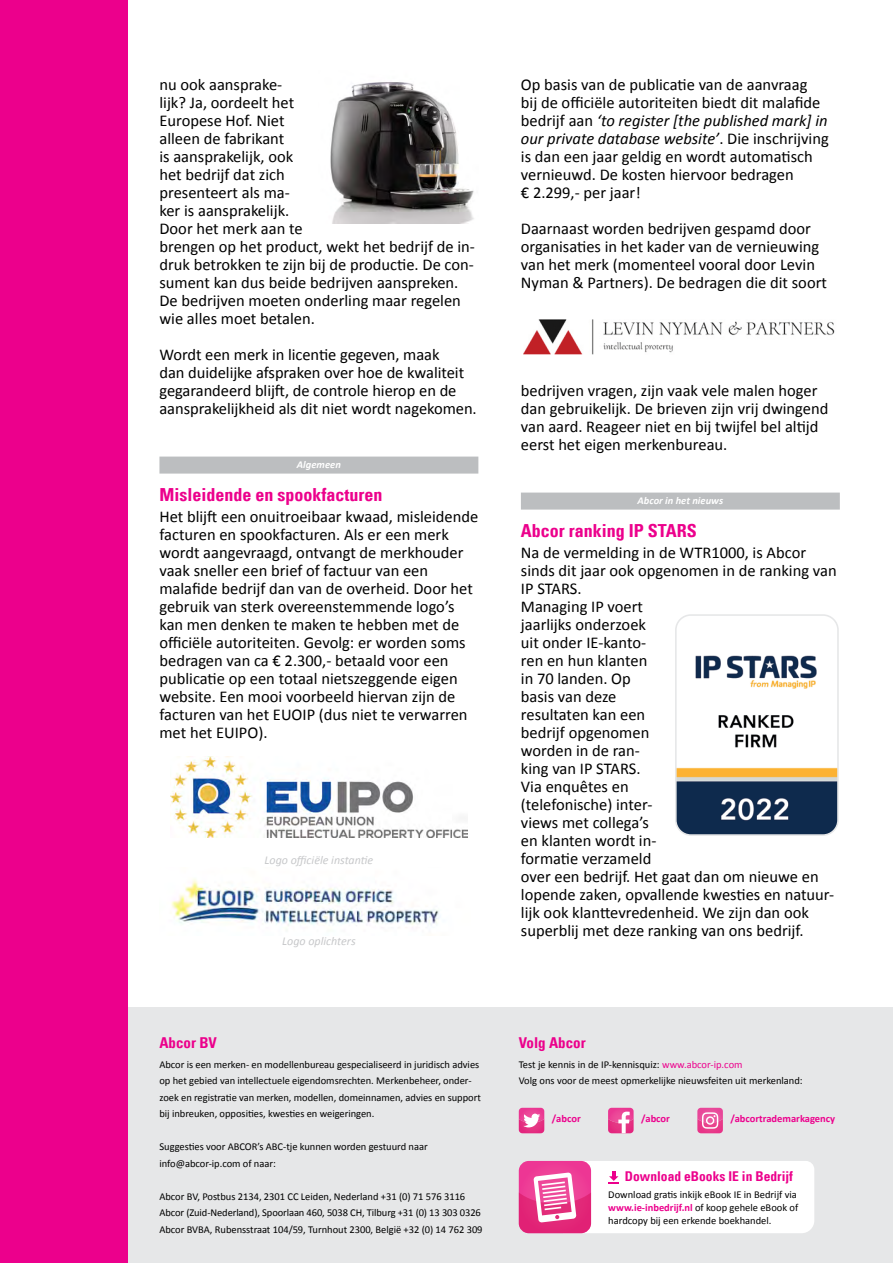
<style>
.page{position:relative;width:893px;height:1263px;background:#fff}
.page>*{position:absolute;margin:0;border:0;box-sizing:border-box;transform-origin:0 0}
.t1{font:700 condensed 18px "Univers LT";color:#ec008c}
.t2{font:16.5px/18px "Calibri";color:#000}
.t3{font:700 condensed 15px "Univers LT";color:#ec008c}
.t4{font:700 condensed 13.5px "Univers LT";color:#ec008c}
.t5{font:italic 12px "Calibri";color:#c7c8ca}
.t6{font:10.5px/16.5px "Calibri";letter-spacing:-.005em;color:#000}
.t7{font:700 10.5px "Calibri";color:#ec008c}
.t8{font:italic 700 10.5px "Calibri";color:#fff}
.s1{font-style:italic}
.s2{color:#ec008c}
.s3{font-weight:700;color:#ec008c}
</style>
<div class="page">
<div style="left:128px;top:1008px;width:765px;height:255px;background:#e6e7e8"></div>
<div style="left:159px;top:457px;width:319px;height:17px;background:#bcbec0"></div>
<div style="left:521px;top:493px;width:319px;height:17px;background:#bcbec0"></div>
<div style="left:0;top:0;width:128px;height:1263px;background:#ec008c"></div>
<svg style="left:519px;top:1108px;width:25px;height:25px"></svg>
<svg style="left:608px;top:1108px;width:26px;height:25px"></svg>
<svg style="left:519px;top:1161px;width:295px;height:72px;background:#fad4e6"></svg>
<svg style="left:697px;top:1108px;width:26px;height:25px"></svg>
<img style="left:678px;top:617px;width:158px;height:216px">
<div style="left:675px;top:614px;width:164px;height:222px;border:2px solid #e6e7e8;border-radius:15px"></div>
<img style="left:171px;top:879px;width:268px;height:49px">
<img style="left:170px;top:757px;width:298px;height:81px">
<img style="left:523px;top:319px;width:312px;height:36px">
<img style="left:330px;top:82px;width:144px;height:141px">
<p class="t2" style="left:159px;top:76px;width:317px">nu ook aansprake-<br>lijk? Ja, oordeelt het<br>Europese Hof. Niet<br>alleen de fabrikant<br>is aansprakelijk, ook<br>het bedrijf dat zich<br>presenteert als ma-<br>ker is aansprakelijk.<br>Door het merk aan te<br>brengen op het product, wekt het bedrijf de in&shy;druk betrokken te zijn bij de productie. De con&shy;sument kan dus beide bedrijven aanspreken.<br>De bedrijven moeten onderling maar regelen wie alles moet betalen.</p>
<p class="t2" style="left:159px;top:346px;width:319px">Wordt een merk in licentie gegeven, maak<br>dan duidelijke afspraken over hoe de kwaliteit gegarandeerd blijft, de controle hierop en de aansprakelijkheid als dit niet wordt nagekomen.</p>
<p class="t8" style="left:297px;top:458px;width:45px">Algemeen</p>
<p class="t1" style="left:159px;top:484px;width:224px">Misleidende en spookfacturen</p>
<p class="t2" style="left:159px;top:508px;width:320px">Het blijft een onuitroeibaar kwaad, misleidende facturen en spookfacturen. Als er een merk wordt aangevraagd, ontvangt de merkhouder vaak sneller een brief of factuur van een malafide bedrijf dan van de overheid. Door het gebruik van sterk overeenstemmende logo’s kan men denken te maken te hebben met de officiële autoriteiten. Gevolg: er worden soms bedragen van ca € 2.300,- betaald voor een publicatie op een totaal nietszeggende eigen website. Een mooi voorbeeld hiervan zijn de facturen van het EUOIP (dus niet te verwarren met het EUIPO).</p>
<p class="t5" style="left:265px;top:852px;width:110px">Logo officiële instantie</p>
<p class="t5" style="left:282px;top:932px;width:75px">Logo oplichters</p>
<p class="t3" style="left:159px;top:1034px;width:59px">Abcor BV</p>
<p class="t6" style="left:159px;top:1056px;width:323px">Abcor is een merken- en modellenbureau gespecialiseerd in juridisch advies op het gebied van intellectuele eigendomsrechten. Merkenbeheer, onder&shy;zoek en registratie van merken, modellen, domeinnamen, advies en support bij inbreuken, opposities, kwesties en weigeringen.</p>
<p class="t6" style="left:159px;top:1139px;width:270px">Suggesties voor ABCOR’s ABC-tje kunnen worden gestuurd naar info@abcor-ip.com of naar:</p>
<p class="t6" style="left:159px;top:1188px;width:325px">Abcor BV, Postbus 2134, 2301 CC Leiden, Nederland +31 (0) 71 576 3116<br>Abcor (Zuid-Nederland), Spoorlaan 460, 5038 CH, Tilburg +31 (0) 13 303 0326<br>Abcor BVBA, Rubensstraat 104/59, Turnhout 2300, België +32 (0) 14 762 309</p>
<p class="t2" style="left:521px;top:76px;width:309px">Op basis van de publicatie van de aanvraag<br>bij de officiële autoriteiten biedt dit malafide bedrijf aan <span class="s1">‘to register [the published mark] in our private database website’</span>. Die inschrijving is dan een jaar geldig en wordt automatisch vernieuwd. De kosten hiervoor bedragen<br>€ 2.299,- per jaar!</p>
<p class="t2" style="left:521px;top:220px;width:308px">Daarnaast worden bedrijven gespamd door organisaties in het kader van de vernieuwing van het merk (momenteel vooral door Levin Nyman &amp; Partners). De bedragen die dit soort</p>
<p class="t2" style="left:521px;top:382px;width:309px">bedrijven vragen, zijn vaak vele malen hoger dan gebruikelijk. De brieven zijn vrij dwingend van aard. Reageer niet en bij twijfel bel altijd eerst het eigen merkenbureau.</p>
<p class="t8" style="left:637px;top:494px;width:87px">Abcor in het nieuws</p>
<p class="t1" style="left:521px;top:520px;width:177px">Abcor ranking IP STARS</p>
<p class="t2" style="left:521px;top:544px;width:317px">Na de vermelding in de WTR1000, is Abcor sinds dit jaar ook opgenomen in de ranking van<br>IP STARS.<br>Managing IP voert<br>jaarlijks onderzoek<br>uit onder IE-kanto-<br>ren en hun klanten<br>in 70 landen. Op<br>basis van deze<br>resultaten kan een<br>bedrijf opgenomen<br>worden in de ran-<br>king van IP STARS.<br>Via enquêtes en<br>(telefonische) inter-<br>views met collega’s<br>en klanten wordt in-<br>formatie verzameld<br>over een bedrijf. Het gaat dan om nieuwe en lopende zaken, opvallende kwesties en natuur&shy;lijk ook klanttevredenheid. We zijn dan ook superblij met deze ranking van ons bedrijf.</p>
<p class="t3" style="left:519px;top:1034px;width:68px">Volg Abcor</p>
<p class="t6" style="left:519px;top:1056px;width:285px">Test je kennis in de IP-kennisquiz: <span class="s2">www.abcor-ip.com<br></span>Volg ons voor de meest opmerkelijke nieuwsfeiten uit merkenland:</p>
<p class="t7" style="left:552px;top:1112px;width:30px">/abcor</p>
<p class="t7" style="left:641px;top:1112px;width:30px">/abcor</p>
<p class="t7" style="left:730px;top:1112px;width:106px">/abcortrademarkagency</p>
<p class="t4" style="left:625px;top:1168px;width:169px">Download eBooks IE in Bedrijf</p>
<p class="t6" style="left:608px;top:1188px;width:192px;line-height:12.8px">Download gratis inkijk eBook IE in Bedrijf via <span class="s3">www.ie-inbedrijf.nl</span> of koop gehele eBook of hardcopy bij een erkende boekhandel.</p>
</div>
